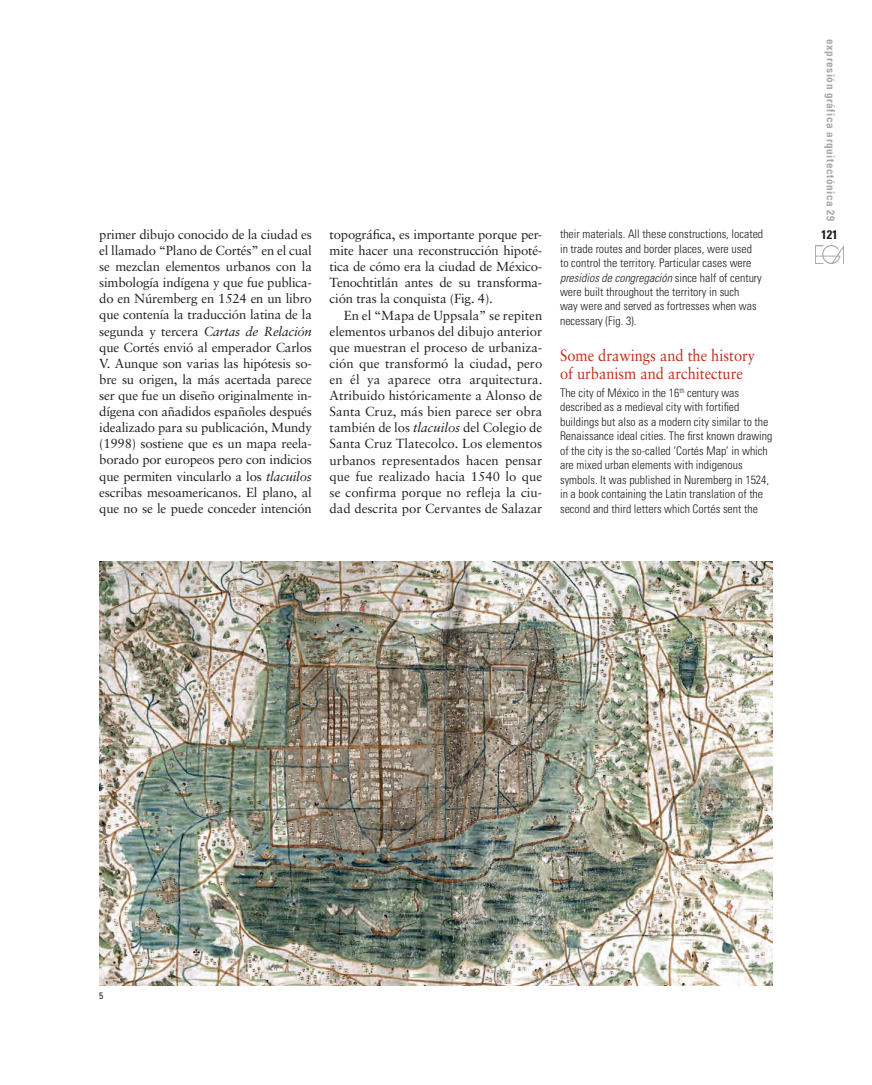
<style>
.page{position:relative;width:872px;height:1085px;background:#fff}
.page>*{position:absolute;margin:0;border:0;box-sizing:border-box;transform-origin:0 0}
.t1{font:16.25px/18.2px "Sabon";color:#c02d19;scale:.9 1}
.t2{font:13.12px/16.1px "Sabon";letter-spacing:-.015em;color:#231f20;text-align:justify}
.t3{font:700 condensed 12.5px "Univers";color:#231f20}
.t4{font:300 condensed 11.88px/14.5px "Univers";color:#231f20}
.t5{font:700 condensed 11.25px "Univers";letter-spacing:.05em;color:#a8a9ad}
.t6{font:condensed 9.38px "Univers";color:#231f20}
.s1{font-style:italic}
</style>
<div class="page">
<img style="left:815px;top:246px;width:28px;height:17px">
<img style="left:99px;top:561px;width:673px;height:424px">
<p class="t2" style="left:99px;top:226px;width:214px">primer dibujo conocido de la ciudad es el llamado “Plano de Cortés” en el cual se mezclan elementos urbanos con la simbología indígena y que fue publica&shy;do en Núremberg en 1524 en un libro que contenía la traducción latina de la segunda y tercera <span class="s1">Cartas de Relación </span>que Cortés envió al emperador Carlos V. Aunque son varias las hipótesis so&shy;bre su origen, la más acertada parece ser que fue un diseño originalmente in&shy;dígena con añadidos españoles después idealizado para su publicación, Mundy (1998) sostiene que es un mapa reela&shy;borado por europeos pero con indicios que permiten vincularlo a los <span class="s1">tlacuilos </span>escribas mesoamericanos. El plano, al que no se le puede conceder intención</p>
<p class="t2" style="left:330px;top:226px;width:214px">topográfica, es importante porque per&shy;mite hacer una reconstrucción hipoté&shy;tica de cómo era la ciudad de México-Tenochtitlán antes de su transforma&shy;ción tras la conquista (Fig. 4).</p>
<p class="t2" style="left:330px;top:307px;width:214px;text-indent:14px">En el “Mapa de Uppsala” se repiten elementos urbanos del dibujo anterior que muestran el proceso de urbaniza&shy;ción que transformó la ciudad, pero en él ya aparece otra arquitectura.<br>Atribuido históricamente a Alonso de Santa Cruz, más bien parece ser obra también de los <span class="s1">tlacuilos</span> del Colegio de Santa Cruz Tlatecolco. Los elementos urbanos representados hacen pensar que fue realizado hacia 1540 lo que se confirma porque no refleja la ciu&shy;dad descrita por Cervantes de Salazar</p>
<p class="t4" style="left:560px;top:227px;width:205px">their materials. All these constructions, located in trade routes and border places, were used to control the territory. Particular cases were <span class="s1">presidios de congregación</span> since half of century were built throughout the territory in such<br>way were and served as fortresses when was necessary (Fig. 3).</p>
<p class="t1" style="left:560px;top:346px;width:218px">Some drawings and the history of urbanism and architecture</p>
<p class="t4" style="left:560px;top:385px;width:214px">The city of México in the 16<sup>th</sup> century was described as a medieval city with fortified buildings but also as a modern city similar to the Renaissance ideal cities. The first known drawing of the city is the so-called ‘Cortés Map’ in which are mixed urban elements with indigenous symbols. It was published in Nuremberg in 1524, in a book containing the Latin translation of the second and third letters which Cortés sent the</p>
<p class="t5" style="left:837px;top:39px;width:183px;rotate:90deg">expresión gráfica arquitectónica 29</p>
<p class="t3" style="left:821px;top:226px;width:18px">121</p>
<p class="t6" style="left:99px;top:989px;width:6px">5</p>
</div>
